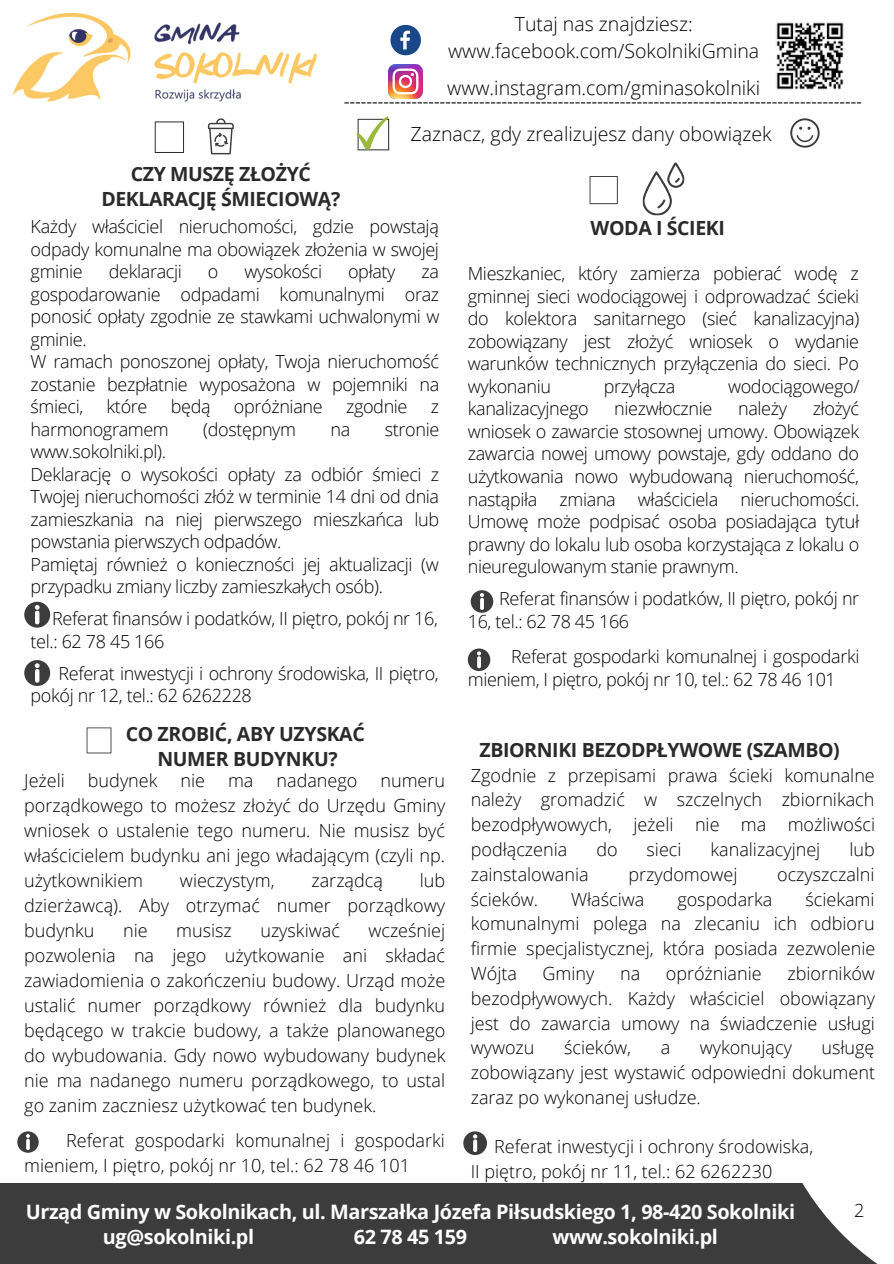
<style>
.page{position:relative;width:894px;height:1264px;background:#fff}
.page>*{position:absolute;margin:0;border:0;box-sizing:border-box;transform-origin:0 0}
.t1{font:700 19.8px "Open Sans";letter-spacing:-.02em;color:#fff}
.t2{font:300 19.5px "Open Sans";color:#000}
.t3{font:700 19.5px/24.8px "Open Sans";letter-spacing:-.02em;color:#2a2a2a;text-align:center}
.t4{font:300 18px/22.5px "Open Sans";letter-spacing:-.02em;color:#000;text-align:justify}
.t5{font:300 18px/25px "Open Sans";color:#000}
</style>
<div class="page">
<div style="left:0;top:1183px;width:771px;height:80px;background:#3c3c3c"></div>
<img style="left:13px;top:14px;width:304px;height:88px">
<svg style="left:155px;top:121px;width:29px;height:32px"></svg>
<svg style="left:208px;top:118px;width:26px;height:36px"></svg>
<svg style="left:771px;top:1183px;width:105px;height:80px"></svg>
<svg style="left:589px;top:176px;width:28px;height:28px"></svg>
<svg style="left:344px;top:102px;width:517px;height:1px"></svg>
<svg style="left:390px;top:25px;width:31px;height:30px"></svg>
<img style="left:389px;top:65px;width:33px;height:34px">
<img style="left:776px;top:22px;width:68px;height:68px">
<svg style="left:356px;top:116px;width:33px;height:34px"></svg>
<svg style="left:790px;top:118px;width:29px;height:30px"></svg>
<svg style="left:24px;top:601px;width:26px;height:26px"></svg>
<svg style="left:470px;top:590px;width:23px;height:22px"></svg>
<svg style="left:87px;top:727px;width:24px;height:26px"></svg>
<svg style="left:17px;top:1131px;width:22px;height:21px"></svg>
<svg style="left:463px;top:1131px;width:24px;height:23px"></svg>
<svg style="left:642px;top:162px;width:43px;height:54px"></svg>
<svg style="left:467px;top:648px;width:23px;height:23px"></svg>
<svg style="left:24px;top:660px;width:26px;height:26px"></svg>
<p class="t2" style="left:514px;top:10px;width:179px">Tutaj nas znajdziesz:</p>
<p class="t2" style="left:448px;top:37px;width:312px">www.facebook.com/SokolnikiGmina</p>
<p class="t2" style="left:447px;top:74px;width:314px">www.instagram.com/gminasokolniki</p>
<p class="t3" style="left:101px;top:161px;width:240px">CZY MUSZĘ ZŁOŻYĆ<br>DEKLARACJĘ ŚMIECIOWĄ?</p>
<p class="t2" style="left:410px;top:120px;width:362px">Zaznacz, gdy zrealizujesz dany obowiązek</p>
<p class="t4" style="left:31px;top:215px;width:410px">Każdy właściciel nieruchomości, gdzie powstają odpady komunalne ma obowiązek złożenia w swojej gminie</p>
<p class="t4" style="left:109px;top:260px;width:74px">deklaracji</p>
<p class="t4" style="left:208px;top:260px;width:12px">o</p>
<p class="t4" style="left:244px;top:260px;width:79px">wysokości</p>
<p class="t4" style="left:348px;top:260px;width:49px">opłaty</p>
<p class="t4" style="left:31px;top:260px;width:410px;text-indent:391px">za gospodarowanie odpadami komunalnymi oraz ponosić opłaty zgodnie ze stawkami uchwalonymi w gminie.</p>
<p class="t4" style="left:31px;top:350px;width:410px">W ramach ponoszonej opłaty, Twoja nieruchomość zostanie bezpłatnie wyposażona w pojemniki na śmieci,</p>
<p class="t4" style="left:107px;top:395px;width:42px">które</p>
<p class="t4" style="left:171px;top:395px;width:41px">będą</p>
<p class="t4" style="left:234px;top:395px;width:90px">opróżniane</p>
<p class="t4" style="left:346px;top:395px;width:63px">zgodnie</p>
<p class="t4" style="left:431px;top:395px;width:10px">z</p>
<p class="t4" style="left:31px;top:417px;width:140px">harmonogramem</p>
<p class="t4" style="left:203px;top:417px;width:94px">(dostępnym</p>
<p class="t4" style="left:330px;top:417px;width:21px">na</p>
<p class="t4" style="left:385px;top:417px;width:56px">stronie</p>
<p class="t4" style="left:31px;top:440px;width:137px">www.sokolniki.pl).</p>
<p class="t4" style="left:31px;top:462px;width:410px">Deklarację o wysokości opłaty za odbiór śmieci z Twojej nieruchomości złóż w terminie 14 dni od dnia zamieszkania na niej pierwszego mieszkańca lub powstania pierwszych odpadów.</p>
<p class="t4" style="left:31px;top:552px;width:409px">Pamiętaj również o konieczności jej aktualizacji (w przypadku zmiany liczby zamieszkałych osób).</p>
<p class="t4" style="left:52px;top:607px;width:387px">Referat finansów i podatków, II piętro, pokój nr 16,</p>
<p class="t4" style="left:31px;top:629px;width:135px">tel.: 62 78 45 166</p>
<p class="t4" style="left:31px;top:661px;width:409px;text-indent:28px">Referat inwestycji i ochrony środowiska, II piętro, pokój nr 12, tel.: 62 6262228</p>
<p class="t3" style="left:126px;top:721px;width:240px">CO ZROBIĆ, ABY UZYSKAĆ</p>
<p class="t3" style="left:157px;top:745px;width:182px">NUMER BUDYNKU?</p>
<p class="t4" style="left:24px;top:768px;width:42px">Jeżeli</p>
<p class="t5" style="left:88px;top:767px;width:71px">budynek</p>
<p class="t4" style="left:180px;top:768px;width:26px">nie</p>
<p class="t4" style="left:228px;top:768px;width:27px">ma</p>
<p class="t5" style="left:276px;top:767px;width:82px">nadanego</p>
<p class="t4" style="left:24px;top:767px;width:422px;line-height:25px;text-indent:356px">numeru porządkowego to możesz złożyć do Urzędu Gminy wniosek o ustalenie tego numeru. Nie musisz być właścicielem budynku ani jego władającym (czyli np. użytkownikiem</p>
<p class="t4" style="left:24px;top:867px;width:422px;line-height:25px;text-indent:395px">lub dzierżawcą). Aby otrzymać numer porządkowy budynku</p>
<p class="t5" style="left:180px;top:867px;width:96px">wieczystym,</p>
<p class="t5" style="left:311px;top:867px;width:73px">zarządcą</p>
<p class="t4" style="left:24px;top:917px;width:422px;line-height:25px;text-indent:344px">wcześniej pozwolenia na jego użytkowanie ani składać zawiadomienia o zakończeniu budowy. Urząd może ustalić numer porządkowy również dla budynku będącego w trakcie budowy, a także planowanego do wybudowania. Gdy nowo wybudowany budynek nie ma nadanego numeru porządkowego, to ustal go zanim zaczniesz użytkować ten budynek.</p>
<p class="t5" style="left:24px;top:1127px;width:422px;text-indent:42px">Referat gospodarki komunalnej i gospodarki mieniem, I piętro, pokój nr 10, tel.: 62 78 46 101</p>
<p class="t4" style="left:123px;top:918px;width:26px">nie</p>
<p class="t4" style="left:176px;top:918px;width:57px">musisz</p>
<p class="t5" style="left:260px;top:917px;width:81px">uzyskiwać</p>
<p class="t3" style="left:590px;top:215px;width:136px">WODA I ŚCIEKI</p>
<p class="t4" style="left:467px;top:262px;width:393px">Mieszkaniec, który zamierza pobierać wodę z gminnej sieci wodociągowej i odprowadzać ścieki do kolektora sanitarnego (sieć kanalizacyjna) zobowiązany jest złożyć wniosek o wydanie warunków technicznych przyłączenia do sieci. Po wykonaniu</p>
<p class="t4" style="left:603px;top:374px;width:73px">przyłącza</p>
<p class="t4" style="left:728px;top:374px;width:133px">wodociągowego/</p>
<p class="t4" style="left:467px;top:397px;width:393px;text-indent:345px">złożyć wniosek o zawarcie stosownej umowy. Obowiązek zawarcia nowej umowy powstaje, gdy oddano do użytkowania nowo wybudowaną nieruchomość, nastąpiła zmiana właściciela nieruchomości.<br>Umowę może podpisać osoba posiadająca tytuł prawny do lokalu lub osoba korzystająca z lokalu o nieuregulowanym stanie prawnym.</p>
<p class="t4" style="left:467px;top:587px;width:393px;text-indent:31px">Referat finansów i podatków, II piętro, pokój nr<br>16, tel.: 62 78 45 166</p>
<p class="t4" style="left:467px;top:645px;width:393px;text-indent:43px">Referat gospodarki komunalnej i gospodarki mieniem, I piętro, pokój nr 10, tel.: 62 78 46 101</p>
<p class="t4" style="left:467px;top:397px;width:122px">kanalizacyjnego</p>
<p class="t4" style="left:614px;top:397px;width:100px">niezwłocznie</p>
<p class="t4" style="left:737px;top:397px;width:50px">należy</p>
<p class="t3" style="left:479px;top:737px;width:362px">ZBIORNIKI BEZODPŁYWOWE (SZAMBO)</p>
<p class="t4" style="left:470px;top:762px;width:406px;line-height:24.8px">Zgodnie z przepisami prawa ścieki komunalne należy gromadzić w szczelnych zbiornikach bezodpływowych, jeżeli nie ma możliwości podłączenia</p>
<p class="t4" style="left:596px;top:837px;width:23px">do</p>
<p class="t4" style="left:646px;top:837px;width:36px">sieci</p>
<p class="t5" style="left:710px;top:836px;width:111px">kanalizacyjnej</p>
<p class="t4" style="left:849px;top:837px;width:27px">lub</p>
<p class="t5" style="left:470px;top:861px;width:119px">zainstalowania</p>
<p class="t5" style="left:628px;top:861px;width:110px">przydomowej</p>
<p class="t5" style="left:777px;top:861px;width:99px">oczyszczalni</p>
<p class="t5" style="left:470px;top:886px;width:69px">ścieków.</p>
<p class="t5" style="left:571px;top:886px;width:75px">Właściwa</p>
<p class="t5" style="left:677px;top:886px;width:97px">gospodarka</p>
<p class="t4" style="left:470px;top:886px;width:406px;line-height:24.8px;text-indent:334px">ściekami komunalnymi polega na zlecaniu ich odbioru firmie specjalistycznej, która posiada zezwolenie Wójta</p>
<p class="t4" style="left:470px;top:960px;width:405px;line-height:24.8px;text-indent:316px">zbiorników bezodpływowych. Każdy właściciel obowiązany jest do zawarcia umowy na świadczenie usługi wywozu</p>
<p class="t4" style="left:542px;top:961px;width:53px">Gminy</p>
<p class="t4" style="left:620px;top:961px;width:22px">na</p>
<p class="t5" style="left:665px;top:960px;width:97px">opróżnianie</p>
<p class="t5" style="left:564px;top:1034px;width:68px">ścieków,</p>
<p class="t4" style="left:660px;top:1036px;width:11px">a</p>
<p class="t5" style="left:699px;top:1034px;width:94px">wykonujący</p>
<p class="t4" style="left:470px;top:1034px;width:405px;line-height:24.8px;text-indent:351px">usługę zobowiązany jest wystawić odpowiedni dokument zaraz po wykonanej usłudze.</p>
<p class="t5" style="left:494px;top:1133px;width:320px">Referat inwestycji i ochrony środowiska,</p>
<p class="t5" style="left:470px;top:1158px;width:303px">II piętro, pokój nr 11, tel.: 62 6262230</p>
<p class="t1" style="left:26px;top:1198px;width:770px">Urząd Gminy w Sokolnikach, ul. Marszałka Józefa Piłsudskiego 1, 98-420 Sokolniki</p>
<p class="t1" style="left:103px;top:1222px;width:153px">ug@sokolniki.pl</p>
<p class="t1" style="left:354px;top:1222px;width:115px">62 78 45 159</p>
<p class="t1" style="left:552px;top:1222px;width:167px">www.sokolniki.pl</p>
<p class="t4" style="left:853px;top:1198px;width:12px">2</p>
</div>
